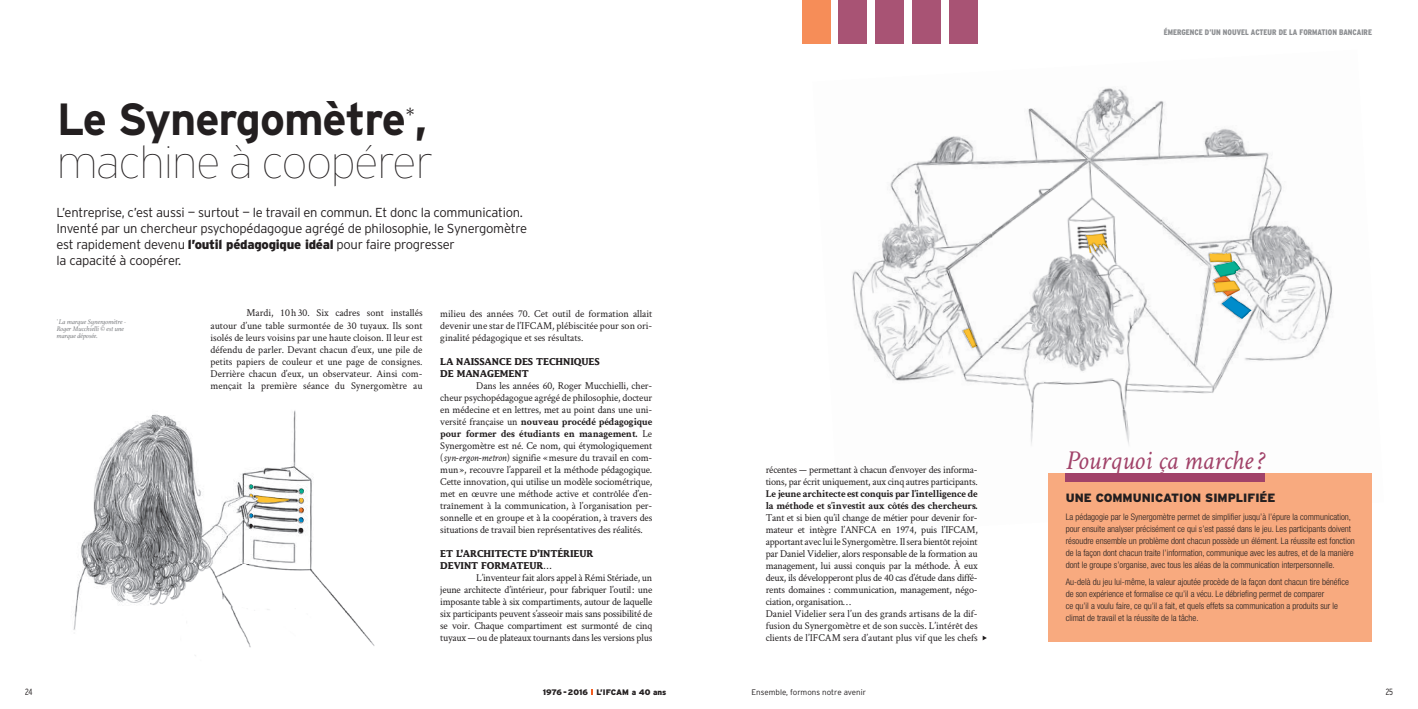
<style>
.page{position:relative;width:1418px;height:709px;background:#fff}
.page>*{position:absolute;margin:0;border:0;box-sizing:border-box;transform-origin:0 0}
.t1{font:100 45px/42.6px "Interstate";letter-spacing:-.025em;color:#231f20}
.t2{font:italic 27.3px "Crimson Text";color:#a14269}
.t3{font:300 13px/16px "Interstate";letter-spacing:-.02em;color:#231f20}
.t4{font:900 12px "Interstate";color:#231f20}
.t5{font:10.5px/12px "Crimson Text";letter-spacing:-.02em;color:#231f20;text-align:justify}
.t6{font:700 10.5px/12px "Crimson Text";letter-spacing:-.02em;color:#231f20}
.t7{font:700 9.5px/12px "Lucida";letter-spacing:-.01em;color:#231f20;scale:.95 1}
.t8{font:300 condensed 9px/12px "Helvetica Neue LT Std";color:#231f20}
.t9{font:300 condensed 9px "Interstate";color:#231f20}
.t10{font:900 condensed 8px "Interstate";color:#8d8f92}
.t11{font:300 8px "Interstate";color:#231f20}
.t12{font:900 8px "Interstate";color:#231f20}
.t13{font:italic 7px/7px "Athelas";color:#7c7e81;scale:.95 1}
.s1{font-weight:700}
.s2{font-weight:900}
.s3{font-style:italic}
</style>
<div class="page">
<div style="left:801px;top:0;width:29px;height:44px;background:#f68d58"></div>
<div style="left:838px;top:0;width:29px;height:44px;background:#a85374"></div>
<div style="left:875px;top:0;width:29px;height:44px;background:#a85374"></div>
<div style="left:912px;top:0;width:28px;height:44px;background:#a85374"></div>
<div style="left:949px;top:0;width:28px;height:44px;background:#a85374"></div>
<svg style="left:1209px;top:253px;width:42px;height:52px"></svg>
<img style="left:73px;top:410px;width:302px;height:246px">
<svg style="left:249px;top:484px;width:40px;height:18px"></svg>
<svg style="left:249px;top:513px;width:4px;height:4px"></svg>
<svg style="left:299px;top:488px;width:5px;height:34px"></svg>
<svg style="left:299px;top:528px;width:4px;height:4px"></svg>
<svg style="left:249px;top:524px;width:4px;height:4px"></svg>
<img style="left:893px;top:136px;width:89px;height:40px">
<img style="left:982px;top:87px;width:170px;height:79px">
<img style="left:1152px;top:101px;width:117px;height:65px">
<img style="left:1323px;top:265px;width:49px;height:239px">
<img style="left:852px;top:176px;width:136px;height:104px">
<img style="left:988px;top:166px;width:170px;height:104px">
<img style="left:1158px;top:217px;width:80px;height:54px">
<img style="left:852px;top:280px;width:142px;height:104px">
<img style="left:994px;top:270px;width:177px;height:114px">
<img style="left:1213px;top:266px;width:28px;height:30px">
<img style="left:1001px;top:365px;width:342px;height:44px">
<img style="left:1178px;top:399px;width:172px;height:74px">
<img style="left:963px;top:328px;width:14px;height:20px">
<img style="left:1209px;top:253px;width:22px;height:9px">
<img style="left:1214px;top:261px;width:27px;height:16px">
<img style="left:1221px;top:296px;width:30px;height:23px">
<img style="left:1213px;top:276px;width:26px;height:20px">
<img style="left:1213px;top:281px;width:27px;height:12px">
<img style="left:1085px;top:234px;width:20px;height:19px">
<img style="left:1030px;top:409px;width:100px;height:36px">
<img style="left:1178px;top:409px;width:14px;height:64px">
<div style="left:1048px;top:473px;width:323px;height:169px;background:#f8aa7f"></div>
<div style="left:1065px;top:473px;width:199px;height:9px;background:#a14269"></div>
<svg style="left:982px;top:635px;width:4px;height:5px"></svg>
<h1 class="t1" style="left:57px;top:98px;width:378px"><span class="s1">Le Synergomètre</span><sup>*</sup><span class="s1">, </span>machine à coopérer</h1>
<p class="t3" style="left:57px;top:205px;width:472px">L’entreprise, c’est aussi — surtout — le travail en commun. Et donc la communication.<br>Inventé par un chercheur psychopédagogue agrégé de philosophie, le Synergomètre est rapidement devenu <span class="s2">l’outil pédagogique idéal</span> pour faire progresser<br>la capacité à coopérer.</p>
<p class="t13" style="left:57px;top:318px;width:75px"><sup>*</sup> La marque Synergomètre -<br>Roger Mucchielli © est une marque déposée.</p>
<p class="t5" style="left:210px;top:307px;width:213px;text-indent:36px">Mardi, 10 h 30. Six cadres sont installés autour d’une table surmontée de 30 tuyaux. Ils sont isolés de leurs voisins par une haute cloison. Il leur est défendu de parler. Devant chacun d’eux, une pile de petits papiers de couleur et une page de consignes.<br>Derrière chacun d’eux, un observateur. Ainsi com&shy;mençait la première séance du Synergomètre au</p>
<p class="t5" style="left:440px;top:307px;width:213px">milieu des années 70. Cet outil de formation allait devenir une star de l’IFCAM, plébiscitée pour son ori&shy;ginalité pédagogique et ses résultats.</p>
<p class="t7" style="left:440px;top:355px;width:169px">LA NAISSANCE DES TECHNIQUES<br>DE MANAGEMENT</p>
<p class="t5" style="left:440px;top:379px;width:213px;text-indent:36px">Dans les années 60, Roger Mucchielli, cher&shy;cheur psychopédagogue agrégé de philosophie, docteur en médecine et en lettres, met au point dans une uni&shy;versité française un <span class="s1">nouveau procédé pédagogique pour former des étudiants en management.</span> Le Synergomètre est né. Ce nom, qui étymologiquement (<span class="s3">syn-ergon-metron</span>) signifie « mesure du travail en com&shy;mun », recouvre l’appareil et la méthode pédagogique.<br>Cette innovation, qui utilise un modèle sociométrique, met en œuvre une méthode active et contrôlée d’en&shy;traînement à la communication, à l’organisation per&shy;sonnelle et en groupe et à la coopération, à travers des situations de travail bien représentatives des réalités.</p>
<p class="t7" style="left:440px;top:547px;width:163px">ET L’ARCHITECTE D’INTÉRIEUR<br>DEVINT FORMATEUR…</p>
<p class="t5" style="left:440px;top:571px;width:213px;text-indent:36px">L’inventeur fait alors appel à Rémi Stériade, un jeune architecte d’intérieur, pour fabriquer l’outil : une imposante table à six compartiments, autour de laquelle six participants peuvent s’asseoir mais sans possibilité de se voir. Chaque compartiment est surmonté de cinq tuyaux — ou de plateaux tournants dans les versions plus</p>
<p class="t10" style="left:1163px;top:27px;width:210px">ÉMERGENCE D’UN NOUVEL ACTEUR DE LA FORMATION BANCAIRE</p>
<p class="t5" style="left:765px;top:463px;width:213px">récentes — permettant à chacun d’envoyer des informa-</p>
<p class="t5" style="left:765px;top:475px;width:213px">tions, par écrit uniquement, aux cinq autres participants.</p>
<p class="t6" style="left:765px;top:487px;width:213px">Le jeune architecte est conquis par l’intelligence de la méthode et s’investit aux côtés des chercheurs.</p>
<p class="t5" style="left:765px;top:511px;width:213px;text-align:left">Tant et si bien qu’il change de métier pour devenir for&shy;mateur et intègre l’ANFCA en 1974, puis l’IFCAM, apportant avec lui le Synergomètre. Il sera bientôt rejoint par Daniel Videlier, alors responsable de la formation au management, lui aussi conquis par la méthode. À eux deux, ils développeront plus de 40 cas d’étude dans diffé&shy;rents domaines : communication, management, négo&shy;ciation, organisation…<br>Daniel Videlier sera l’un des grands artisans de la dif&shy;fusion du Synergomètre et de son succès. L’intérêt des clients de l’IFCAM sera d’autant plus vif que les chefs</p>
<h2 class="t2" style="left:1065px;top:444px;width:200px">Pourquoi ça marche ?</h2>
<p class="t4" style="left:1065px;top:490px;width:211px">UNE COMMUNICATION SIMPLIFIÉE</p>
<p class="t8" style="left:1065px;top:510px;width:290px">La pédagogie par le Synergomètre permet de simplifier jusqu’à l’épure la communication, pour ensuite analyser précisément ce qui s’est passé dans le jeu. Les participants doivent résoudre ensemble un problème dont chacun possède un élément. La réussite est fonction de la façon dont chacun traite l’information, communique avec les autres, et de la manière dont le groupe s’organise, avec tous les aléas de la communication interpersonnelle.</p>
<p class="t8" style="left:1065px;top:576px;width:285px">Au-delà du jeu lui-même, la valeur ajoutée procède de la façon dont chacun tire bénéfice de son expérience et formalise ce qu’il a vécu. Le débriefing permet de comparer<br>ce qu’il a voulu faire, ce qu’il a fait, et quels effets sa communication a produits sur le climat de travail et la réussite de la tâche.</p>
<p class="t9" style="left:25px;top:686px;width:9px">24</p>
<p class="t9" style="left:1385px;top:686px;width:9px">25</p>
<p class="t12" style="left:543px;top:687px;width:125px">1976 - 2016 L’IFCAM a 40 ans</p>
<p class="t11" style="left:751px;top:687px;width:116px">Ensemble, formons notre avenir</p>
</div>
